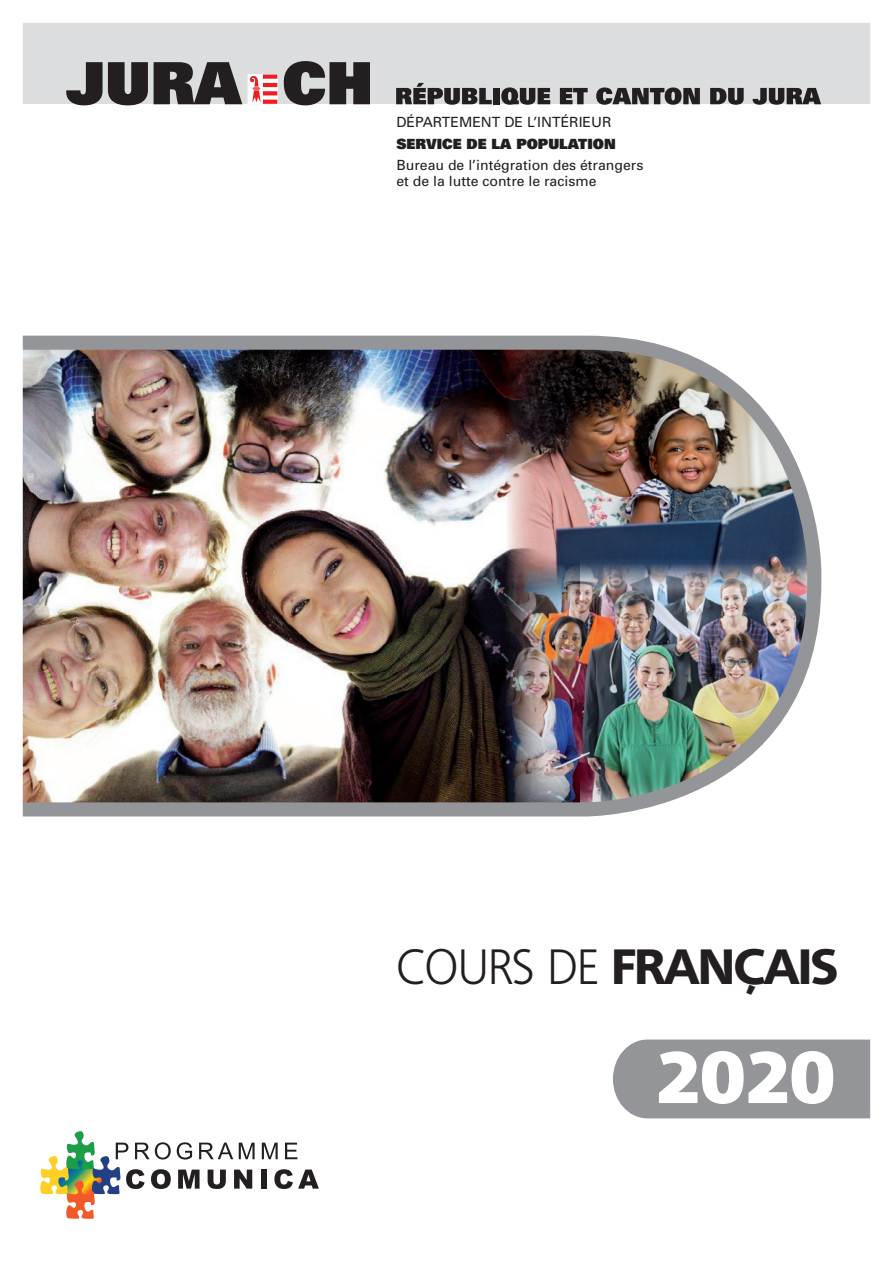
<style>
.page{position:relative;width:893px;height:1263px;background:#fff}
.page>*{position:absolute;margin:0;border:0;box-sizing:border-box;transform-origin:0 0}
.t1{font:800 70.65px "Quebec";color:#fff}
.t2{font:800 48px "Quebec";color:#231f20}
.t3{font:14.1px/16px "Univers";color:#231f20}
.t4{font:900 14.1px "Univers";color:#231f20}
.s1{font-weight:300}
</style>
<div class="page">
<img style="left:22px;top:23px;width:849px;height:1196px">
<p class="t3" style="left:396px;top:114px;width:217px">DÉPARTEMENT DE L’INTÉRIEUR</p>
<p class="t4" style="left:396px;top:134px;width:221px">SERVICE DE LA POPULATION</p>
<p class="t3" style="left:396px;top:158px;width:248px">Bureau de l’intégration des étrangers et de la lutte contre le racisme</p>
<h2 class="t2" style="left:396px;top:934px;width:443px"><span class="s1">COURS DE</span> FRANÇAIS</h2>
<h1 class="t1" style="left:656px;top:1029px;width:181px">2020</h1>
</div>
